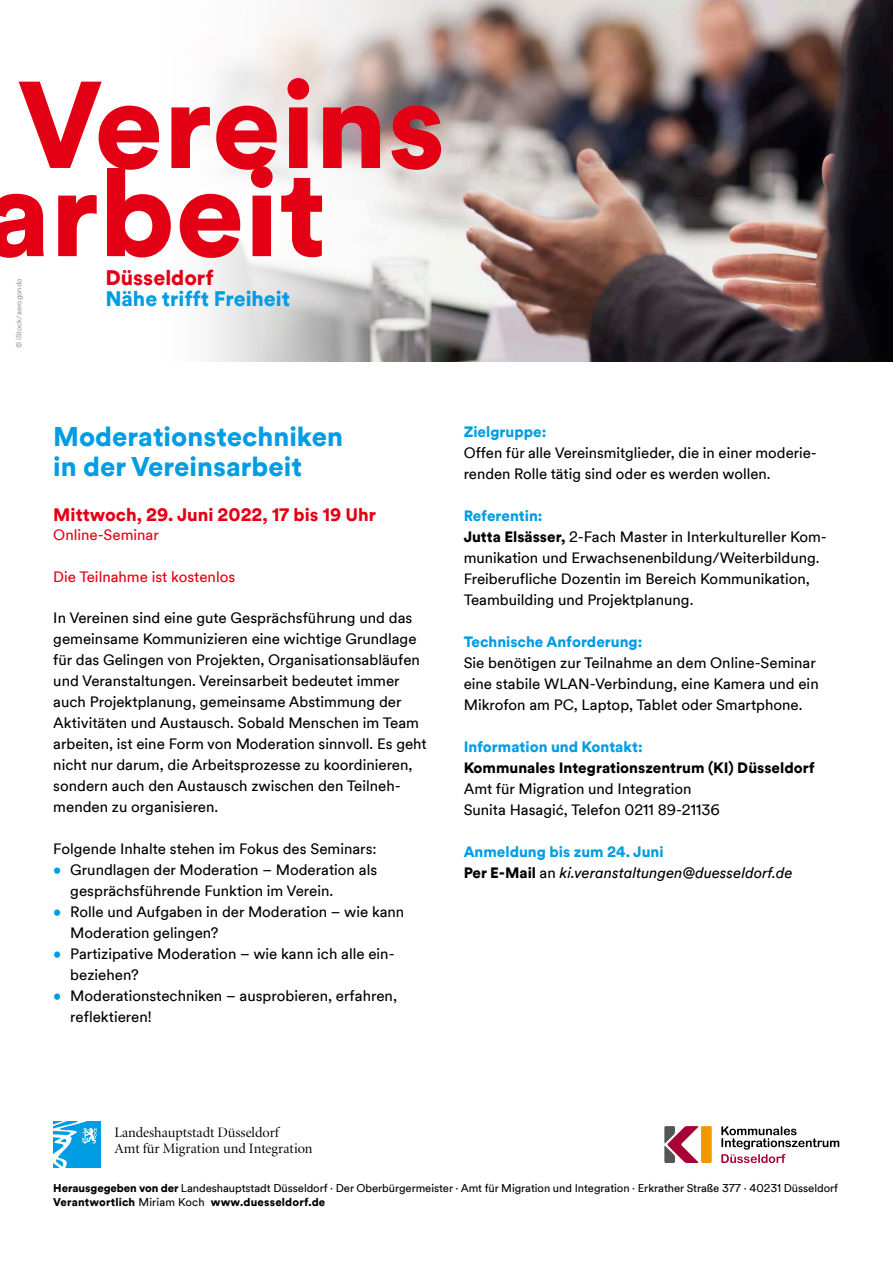
<style>
.page{position:relative;width:893px;height:1263px;background:#fff}
.page>*{position:absolute;margin:0;border:0;box-sizing:border-box;transform-origin:0 0}
.t1{font:900 121.8px/88.2px "Duesseldorf Circular TT";color:#e30014}
.t2{font:900 27px/30px "Duesseldorf Circular TT";color:#009de2}
.t3{font:900 21px "Duesseldorf Circular TT";color:#009de2}
.t4{font:900 21px "Duesseldorf Circular TT";color:#e30014}
.t5{font:900 18px "Duesseldorf Circular TT";color:#e30014}
.t6{font:15px/21px "Duesseldorf Circular TT";color:#000}
.t7{font:italic 15px/21px "Duesseldorf Circular TT";color:#000}
.t8{font:900 15px "Duesseldorf Circular TT";color:#009de2}
.t9{font:900 15px "Duesseldorf Circular TT";color:#000}
.t10{font:15px "Duesseldorf Circular TT";color:#e30014}
.t11{font:14.4px/15.6px "Minion Display";color:#000}
.t12{font:11.25px/13.5px "Duesseldorf Circular TT";letter-spacing:-.005em;color:#000}
.t13{font:7.5px "Duesseldorf Circular TT";color:#9b9c9c}
.s1{color:#009de2}
.s2{font-weight:900;color:#009de2}
.s3{font-weight:900}
.s4{font-weight:900;font-style:normal;color:#009de2}
.s5{font-weight:900;font-style:normal}
.s6{font-style:normal}
</style>
<div class="page">
<img style="left:209px;top:0;width:684px;height:361px">
<div style="left:53px;top:1121px;width:47px;height:47px;background:#009de2"></div>
<svg style="left:53px;top:1121px;width:44px;height:47px"></svg>
<svg style="left:721px;top:1126px;width:118px;height:37px"></svg>
<div style="left:701px;top:1126px;width:11px;height:37px;background:#f39600;border-radius:2px"></div>
<svg style="left:664px;top:1126px;width:35px;height:37px"></svg>
<h1 class="t1" style="left:-16px;top:77px;width:463px">Vereins arbeit</h1>
<h3 class="t4" style="left:105px;top:263px;width:110px">Düsseldorf</h3>
<h3 class="t3" style="left:105px;top:284px;width:186px">Nähe trifft Freiheit</h3>
<p class="t13" style="left:14px;top:348px;width:71px;rotate:-90deg">© iStock/aerogondo</p>
<h2 class="t2" style="left:53px;top:420px;width:291px">Moderationstechniken in der Vereinsarbeit</h2>
<p class="t5" style="left:53px;top:502px;width:324px">Mittwoch, 29. Juni 2022, 17 bis 19 Uhr</p>
<p class="t10" style="left:53px;top:525px;width:107px">Online-Seminar</p>
<p class="t10" style="left:53px;top:567px;width:183px">Die Teilnahme ist kostenlos</p>
<p class="t6" style="left:53px;top:606px;width:375px">In Vereinen sind eine gute Gesprächsführung und das gemeinsame Kommunizieren eine wichtige Grundlage für das Gelingen von Projekten, Organisationsabläufen und Veranstaltungen. Vereinsarbeit bedeutet immer auch Projektplanung, gemeinsame Abstimmung der Aktivitäten und Austausch. Sobald Menschen im Team arbeiten, ist eine Form von Moderation sinnvoll. Es geht nicht nur darum, die Arbeitsprozesse zu koordinieren, sondern auch den Austausch zwischen den Teilneh&shy;menden zu organisieren.</p>
<p class="t6" style="left:53px;top:837px;width:325px">Folgende Inhalte stehen im Fokus des Seminars:</p>
<p class="t6" style="left:70px;top:858px;width:308px;text-indent:-17px"><span class="s1">•</span> Grundlagen der Moderation – Moderation als gesprächsführende Funktion im Verein.</p>
<p class="t6" style="left:70px;top:900px;width:335px;text-indent:-17px"><span class="s1">•</span> Rolle und Aufgaben in der Moderation – wie kann<br>Moderation gelingen?</p>
<p class="t6" style="left:70px;top:942px;width:326px;text-indent:-17px"><span class="s1">•</span> Partizipative Moderation – wie kann ich alle ein&shy;beziehen?</p>
<p class="t6" style="left:70px;top:984px;width:328px;text-indent:-17px"><span class="s1">•</span> Moderationstechniken – ausprobieren, erfahren, reflektieren!</p>
<p class="t8" style="left:464px;top:421px;width:84px">Zielgruppe:</p>
<p class="t6" style="left:464px;top:441px;width:355px">Offen für alle Vereinsmitglieder, die in einer moderie&shy;renden Rolle tätig sind oder es werden wollen.</p>
<p class="t6" style="left:464px;top:504px;width:365px"><span class="s2">Referentin:<br></span><span class="s3">Jutta Elsässer,</span> 2-Fach Master in Interkultureller Kom&shy;munikation und Erwachsenenbildung/Weiterbildung.<br>Freiberufliche Dozentin im Bereich Kommunikation, Teambuilding und Projektplanung.</p>
<p class="t8" style="left:464px;top:631px;width:180px">Technische Anforderung:</p>
<p class="t6" style="left:464px;top:651px;width:357px">Sie benötigen zur Teilnahme an dem Online-Seminar eine stabile WLAN-Verbindung, eine Kamera und ein<br>Mikrofon am PC, Laptop, Tablet oder Smartphone.</p>
<p class="t8" style="left:464px;top:736px;width:180px">Information und Kontakt:</p>
<p class="t9" style="left:464px;top:757px;width:352px">Kommunales Integrationszentrum (KI) Düsseldorf</p>
<p class="t6" style="left:464px;top:777px;width:258px">Amt für Migration und Integration<br>Sunita Hasagić, Telefon 0211 89-21136</p>
<p class="t7" style="left:464px;top:840px;width:330px"><span class="s4">Anmeldung bis zum 24. Juni<br></span><span class="s5">Per E-Mail</span> <span class="s6">an</span> ki.veranstaltungen@duesseldorf.de</p>
<p class="t11" style="left:114px;top:1125px;width:200px">Landeshauptstadt Düsseldorf<br>Amt für Migration und Integration</p>
<p class="t12" style="left:53px;top:1181px;width:786px"><span class="s3">Herausgegeben von der</span> Landeshauptstadt Düsseldorf · Der Oberbürgermeister · Amt für Migration und Integration · Erkrather Straße 377 · 40231 Düsseldorf<br><span class="s3">Verantwortlich</span> Miriam Koch <span class="s3">www.duesseldorf.de</span></p>
</div>
